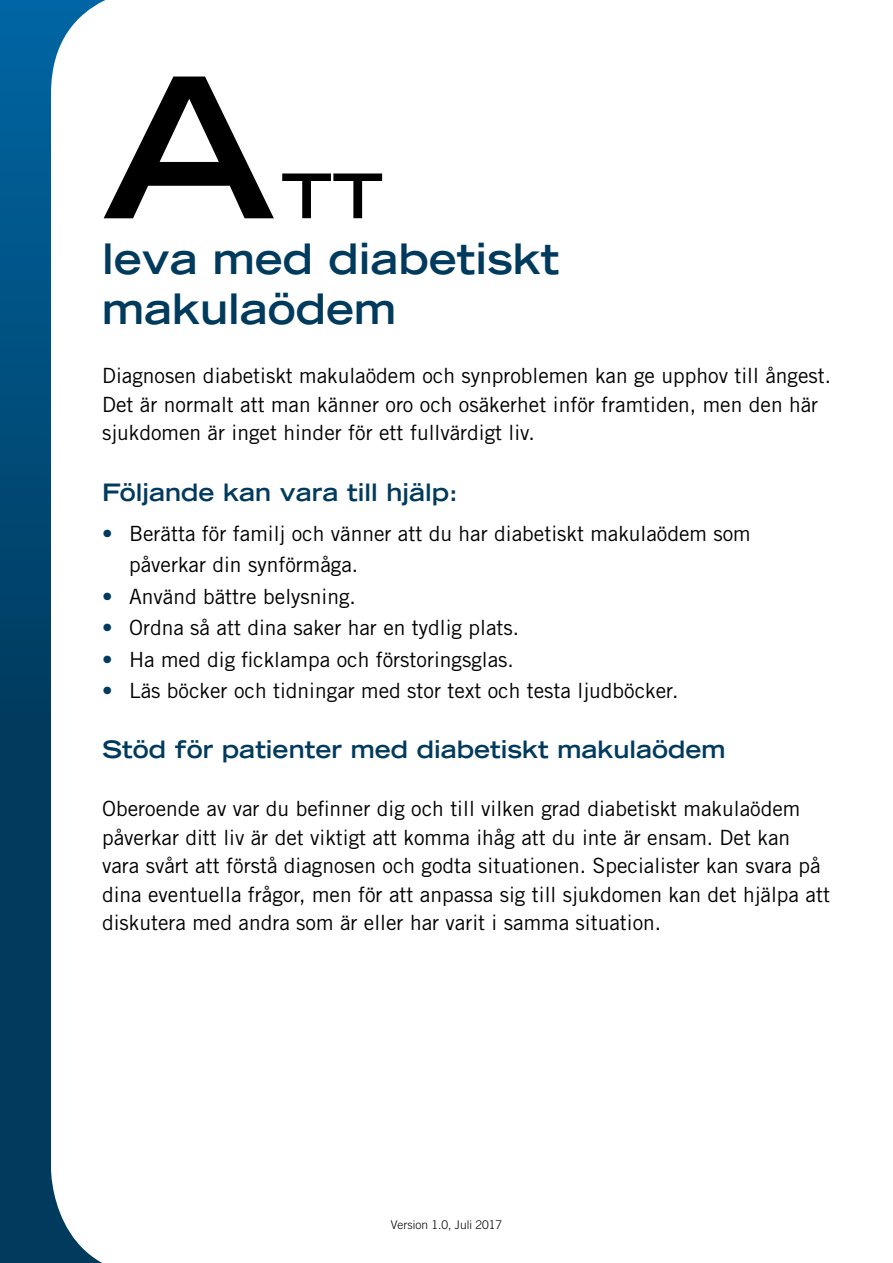
<style>
.page{position:relative;width:893px;height:1263px;background:#fff}
.page>*{position:absolute;margin:0;border:0;box-sizing:border-box;transform-origin:0 0}
.t1{font:700 expanded 195px "Trade Gothic LT Std";color:#000}
.t2{font:700 expanded 61.5px "Trade Gothic LT Std";color:#000}
.t3{font:700 expanded 42px/50.4px "Trade Gothic LT Std";color:#003a5d}
.t4{font:700 expanded 24px "Trade Gothic LT Std";color:#003a5d}
.t5{font:21px/28.5px "Trade Gothic LT Std";color:#000}
.t6{font:300 12px "Trade Gothic LT Std";color:#000}
.s1{color:#003a5d}
</style>
<div class="page">
<svg style="left:0;top:0;width:51px;height:1263px;background:#004671"></svg>
<p class="t1" style="left:102px;top:21px;width:175px">A</p>
<p class="t2" style="left:281px;top:156px;width:104px">TT</p>
<p class="t3" style="left:102px;top:233px;width:459px">leva med diabetiskt makulaödem</p>
<p class="t5" style="left:102px;top:361px;width:731px">Diagnosen diabetiskt makulaödem och synproblemen kan ge upphov till ångest.<br>Det är normalt att man känner oro och osäkerhet inför framtiden, men den här sjukdomen är inget hinder för ett fullvärdigt liv.</p>
<p class="t4" style="left:102px;top:476px;width:357px">Följande kan vara till hjälp:</p>
<p class="t5" style="left:129px;top:517px;width:623px;line-height:31.5px;text-indent:-27px"><span class="s1">•</span> Berätta för familj och vänner att du har diabetiskt makulaödem som påverkar din synförmåga.</p>
<p class="t5" style="left:102px;top:581px;width:255px"><span class="s1">•</span> Använd bättre belysning.</p>
<p class="t5" style="left:102px;top:613px;width:419px"><span class="s1">•</span> Ordna så att dina saker har en tydlig plats.</p>
<p class="t5" style="left:102px;top:644px;width:413px"><span class="s1">•</span> Ha med dig ficklampa och förstoringsglas.</p>
<p class="t5" style="left:102px;top:676px;width:578px"><span class="s1">•</span> Läs böcker och tidningar med stor text och testa ljudböcker.</p>
<p class="t4" style="left:102px;top:734px;width:625px">Stöd för patienter med diabetiskt makulaödem</p>
<p class="t5" style="left:102px;top:794px;width:729px">Oberoende av var du befinner dig och till vilken grad diabetiskt makulaödem påverkar ditt liv är det viktigt att komma ihåg att du inte är ensam. Det kan vara svårt att förstå diagnosen och godta situationen. Specialister kan svara på dina eventuella frågor, men för att anpassa sig till sjukdomen kan det hjälpa att diskutera med andra som är eller har varit i samma situation.</p>
<p class="t6" style="left:391px;top:1218px;width:113px">Version 1.0, Juli 2017</p>
</div>
